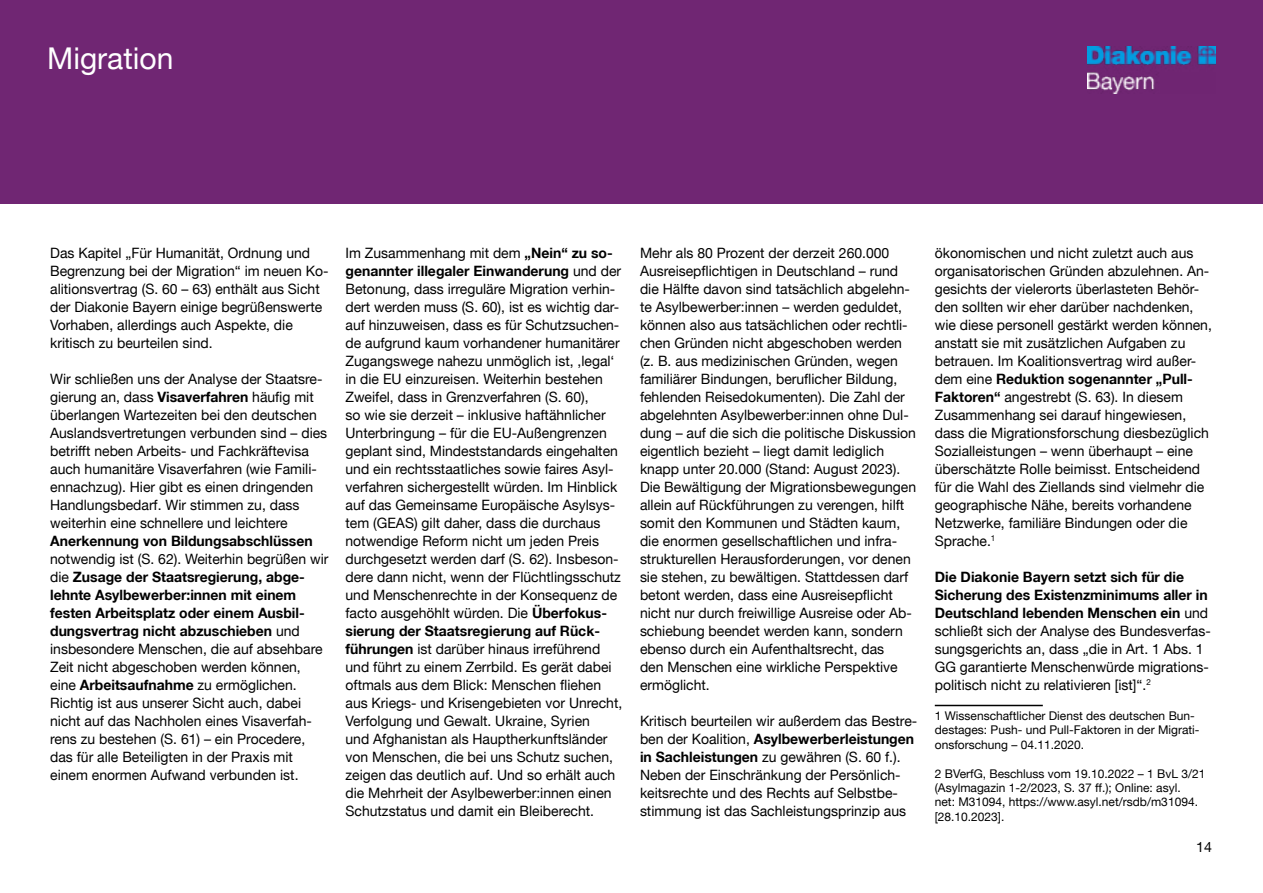
<style>
.page{position:relative;width:1263px;height:893px;background:#fff}
.page>*{position:absolute;margin:0;border:0;box-sizing:border-box;transform-origin:0 0}
.t1{font:30px "Helvetica Neue LT";color:#fff}
.t2{font:14.25px/18px "Helvetica Neue LT";color:#000}
.t3{font:700 14.25px "Helvetica Neue LT";color:#000}
.t4{font:12px/14.4px "Helvetica Neue LT";color:#000}
.s1{font-weight:700}
</style>
<div class="page">
<div style="left:0;top:0;width:1263px;height:204px;background:#702673"></div>
<img style="left:1087px;top:47px;width:128px;height:46px">
<hr style="left:935px;top:705px;width:108px;height:1px;background:#000">
<h1 class="t1" style="left:47px;top:40px;width:128px">Migration</h1>
<p class="t2" style="left:50px;top:244px;width:280px">Das Kapitel „Für Humanität, Ordnung und Begrenzung bei der Migration“ im neuen Ko&shy;alitionsvertrag (S. 60 – 63) enthält aus Sicht der Diakonie Bayern einige begrüßenswerte Vorhaben, allerdings auch Aspekte, die kritisch zu beurteilen sind.</p>
<p class="t2" style="left:50px;top:370px;width:279px">Wir schließen uns der Analyse der Staatsre&shy;gierung an, dass <span class="s1">Visaverfahren</span> häufig mit überlangen Wartezeiten bei den deutschen Auslandsvertretungen verbunden sind – dies betrifft neben Arbeits- und Fachkräftevisa auch humanitäre Visaverfahren (wie Famili&shy;ennachzug). Hier gibt es einen dringenden Handlungsbedarf. Wir stimmen zu, dass weiterhin eine schnellere und leichtere</p>
<p class="t3" style="left:50px;top:532px;width:264px">Anerkennung von Bildungsabschlüssen</p>
<p class="t2" style="left:50px;top:550px;width:280px">notwendig ist (S. 62). Weiterhin begrüßen wir die <span class="s1">Zusage der Staatsregierung, abge&shy;lehnte Asylbewerber:innen mit einem festen Arbeitsplatz oder einem Ausbil&shy;dungsvertrag nicht abzuschieben</span> und insbesondere Menschen, die auf absehbare Zeit nicht abgeschoben werden können, eine <span class="s1">Arbeitsaufnahme</span> zu ermöglichen.<br>Richtig ist aus unserer Sicht auch, dabei nicht auf das Nachholen eines Visaverfah&shy;rens zu bestehen (S. 61) – ein Procedere, das für alle Beteiligten in der Praxis mit einem enormen Aufwand verbunden ist.</p>
<p class="t2" style="left:345px;top:244px;width:278px">Im Zusammenhang mit dem <span class="s1">„Nein“ zu so&shy;genannter illegaler Einwanderung</span> und der Betonung, dass irreguläre Migration verhin&shy;dert werden muss (S. 60), ist es wichtig dar&shy;auf hinzuweisen, dass es für Schutzsuchen&shy;de aufgrund kaum vorhandener humanitärer Zugangswege nahezu unmöglich ist, ‚legal‘ in die EU einzureisen. Weiterhin bestehen Zweifel, dass in Grenzverfahren (S. 60),<br>so wie sie derzeit – inklusive haftähnlicher Unterbringung – für die EU-Außengrenzen geplant sind, Mindeststandards eingehalten und ein rechtsstaatliches sowie faires Asyl&shy;verfahren sichergestellt würden. Im Hinblick auf das Gemeinsame Europäische Asylsys&shy;tem (GEAS) gilt daher, dass die durchaus notwendige Reform nicht um jeden Preis durchgesetzt werden darf (S. 62). Insbeson&shy;dere dann nicht, wenn der Flüchtlingsschutz und Menschenrechte in der Konsequenz de facto ausgehöhlt würden. Die <span class="s1">Überfokus&shy;sierung der Staatsregierung auf Rück&shy;führungen</span> ist darüber hinaus irreführend und führt zu einem Zerrbild. Es gerät dabei oftmals aus dem Blick: Menschen fliehen aus Kriegs- und Krisengebieten vor Unrecht, Verfolgung und Gewalt. Ukraine, Syrien<br>und Afghanistan als Hauptherkunftsländer von Menschen, die bei uns Schutz suchen, zeigen das deutlich auf. Und so erhält auch die Mehrheit der Asylbewerber:innen einen Schutzstatus und damit ein Bleiberecht.</p>
<p class="t2" style="left:935px;top:244px;width:279px">ökonomischen und nicht zuletzt auch aus organisatorischen Gründen abzulehnen. An&shy;gesichts der vielerorts überlasteten Behör&shy;den sollten wir eher darüber nachdenken, wie diese personell gestärkt werden können, anstatt sie mit zusätzlichen Aufgaben zu betrauen. Im Koalitionsvertrag wird außer&shy;dem eine <span class="s1">Reduktion sogenannter „Pull-Faktoren“</span> angestrebt (S. 63). In diesem Zusammenhang sei darauf hingewiesen, dass die Migrationsforschung diesbezüglich Sozialleistungen – wenn überhaupt – eine überschätzte Rolle beimisst. Entscheidend für die Wahl des Ziellands sind vielmehr die geographische Nähe, bereits vorhandene Netzwerke, familiäre Bindungen oder die Sprache.<sup>1</sup></p>
<p class="t2" style="left:640px;top:244px;width:278px">Mehr als 80 Prozent der derzeit 260.000<br>Ausreisepflichtigen in Deutschland – rund die Hälfte davon sind tatsächlich abgelehn&shy;te Asylbewerber:innen – werden geduldet, können also aus tatsächlichen oder rechtli&shy;chen Gründen nicht abgeschoben werden (z. B. aus medizinischen Gründen, wegen familiärer Bindungen, beruflicher Bildung, fehlenden Reisedokumenten). Die Zahl der abgelehnten Asylbewerber:innen ohne Dul&shy;dung – auf die sich die politische Diskussion eigentlich bezieht – liegt damit lediglich knapp unter 20.000 (Stand: August 2023).<br>Die Bewältigung der Migrationsbewegungen allein auf Rückführungen zu verengen, hilft somit den Kommunen und Städten kaum, die enormen gesellschaftlichen und infra&shy;strukturellen Herausforderungen, vor denen sie stehen, zu bewältigen. Stattdessen darf betont werden, dass eine Ausreisepflicht nicht nur durch freiwillige Ausreise oder Ab&shy;schiebung beendet werden kann, sondern ebenso durch ein Aufenthaltsrecht, das<br>den Menschen eine wirkliche Perspektive ermöglicht.</p>
<p class="t2" style="left:640px;top:712px;width:279px">Kritisch beurteilen wir außerdem das Bestre&shy;ben der Koalition, <span class="s1">Asylbewerberleistungen in Sachleistungen</span> zu gewähren (S. 60 f.).<br>Neben der Einschränkung der Persönlich&shy;keitsrechte und des Rechts auf Selbstbe&shy;stimmung ist das Sachleistungsprinzip aus</p>
<p class="t2" style="left:935px;top:568px;width:277px"><span class="s1">Die Diakonie Bayern setzt sich für die Sicherung des Existenzminimums aller in Deutschland lebenden Menschen ein</span> und schließt sich der Analyse des Bundesverfas&shy;sungsgerichts an, dass „die in Art. 1 Abs. 1<br>GG garantierte Menschenwürde migrations&shy;politisch nicht zu relativieren [ist]“.<sup>2</sup></p>
<p class="t4" style="left:935px;top:708px;width:266px">1 Wissenschaftlicher Dienst des deutschen Bun&shy;destages: Push- und Pull-Faktoren in der Migrati&shy;onsforschung – 04.11.2020.</p>
<p class="t4" style="left:935px;top:766px;width:272px">2 BVerfG, Beschluss vom 19.10.2022 – 1 BvL 3/21 (Asylmagazin 1-2/2023, S. 37 ff.); Online: asyl.<br>net: M31094, https://www.asyl.net/rsdb/m31094. [28.10.2023].</p>
<p class="t2" style="left:1196px;top:838px;width:17px">14</p>
</div>
